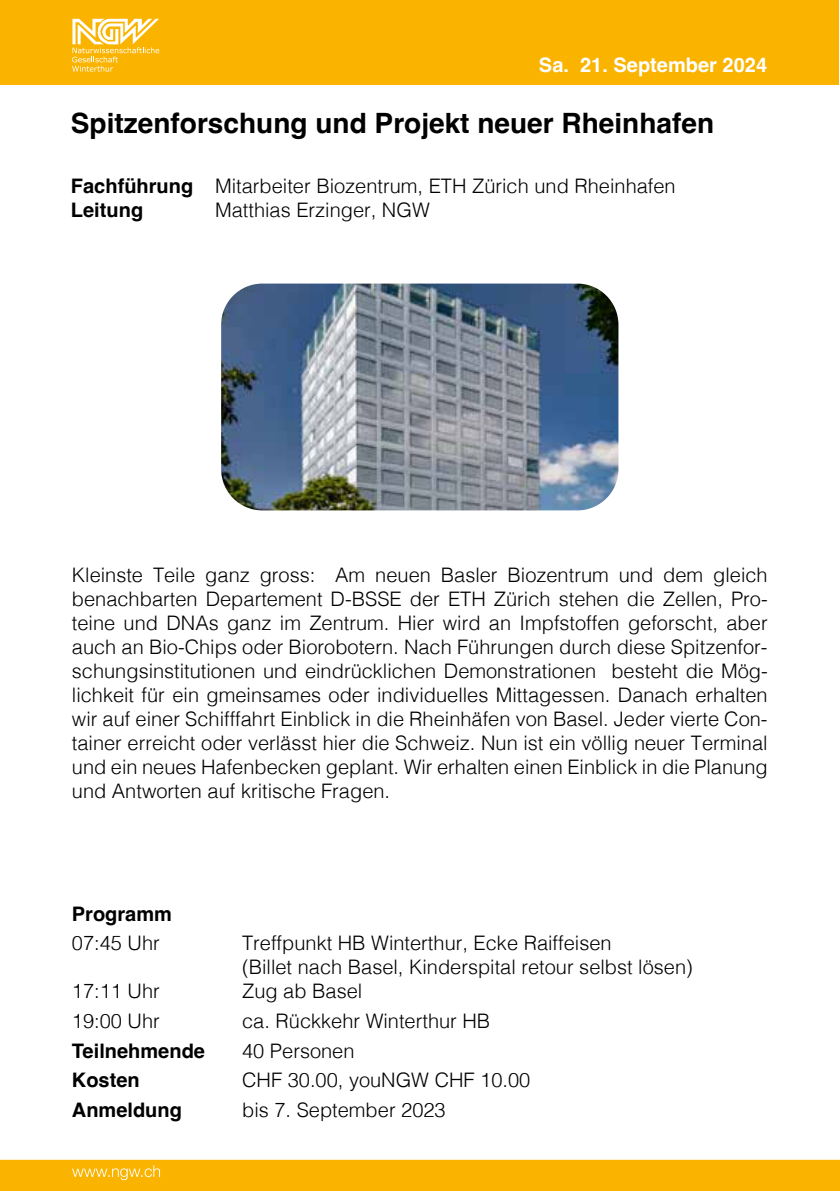
<style>
.page{position:relative;width:840px;height:1191px;background:#fff}
.page>*{position:absolute;margin:0;border:0;box-sizing:border-box;transform-origin:0 0}
.t1{font:700 28px "Helvetica";color:#000}
.t2{font:300 20px/24px "Helvetica";color:#000}
.t3{font:700 20px "Helvetica";color:#000}
.t4{font:700 20px "Helvetica";color:#fff}
.s1{font-weight:700}
</style>
<div class="page">
<div style="left:0;top:0;width:838px;height:84px;background:#fab400"></div>
<svg style="left:72px;top:19px;width:87px;height:53px"></svg>
<div style="left:0;top:1159px;width:839px;height:32px;background:#fab400"></div>
<img style="left:221px;top:283px;width:397px;height:227px">
<p class="t4" style="left:538px;top:53px;width:229px">Sa. 21. September 2024</p>
<h1 class="t1" style="left:71px;top:107px;width:644px">Spitzenforschung und Projekt neuer Rheinhafen</h1>
<p class="t2" style="left:71px;top:172px;width:606px"><span class="s1">Fachführung</span> Mitarbeiter Biozentrum, ETH Zürich und Rheinhafen<br><span class="s1">Leitung</span></p>
<p class="t2" style="left:215px;top:196px;width:216px">Matthias Erzinger, NGW</p>
<p class="t2" style="left:72px;top:561px;width:697px;text-align:justify">Kleinste Teile ganz gross: Am neuen Basler Biozentrum und dem gleich benachbarten Departement D-BSSE der ETH Zürich stehen die Zellen, Pro&shy;teine und DNAs ganz im Zentrum. Hier wird an Impfstoffen geforscht, aber auch an Bio-Chips oder Biorobotern. Nach Führungen durch diese Spitzenfor&shy;schungsinstitutionen und eindrücklichen Demonstrationen besteht die Mög&shy;lichkeit für ein gmeinsames oder individuelles Mittagessen. Danach erhalten wir auf einer Schifffahrt Einblick in die Rheinhäfen von Basel. Jeder vierte Con&shy;tainer erreicht oder verlässt hier die Schweiz. Nun ist ein völlig neuer Terminal und ein neues Hafenbecken geplant. Wir erhalten einen Einblick in die Planung und Antworten auf kritische Fragen.</p>
<p class="t3" style="left:72px;top:901px;width:102px">Programm</p>
<p class="t2" style="left:72px;top:929px;width:89px">07:45 Uhr</p>
<p class="t2" style="left:242px;top:929px;width:452px">Treffpunkt HB Winterthur, Ecke Raiffeisen<br>(Billet nach Basel, Kinderspital retour selbst lösen)</p>
<p class="t2" style="left:72px;top:977px;width:89px">17:11 Uhr</p>
<p class="t2" style="left:242px;top:977px;width:122px">Zug ab Basel</p>
<p class="t2" style="left:72px;top:1007px;width:89px">19:00 Uhr</p>
<p class="t2" style="left:242px;top:1007px;width:249px">ca. Rückkehr Winterthur HB</p>
<p class="t3" style="left:72px;top:1038px;width:135px">Teilnehmende</p>
<p class="t2" style="left:242px;top:1037px;width:114px">40 Personen</p>
<p class="t3" style="left:72px;top:1068px;width:69px">Kosten</p>
<p class="t2" style="left:242px;top:1066px;width:289px">CHF 30.00, youNGW CHF 10.00</p>
<p class="t3" style="left:72px;top:1097px;width:112px">Anmeldung</p>
<p class="t2" style="left:242px;top:1096px;width:205px">bis 7. September 2023</p>
</div>
